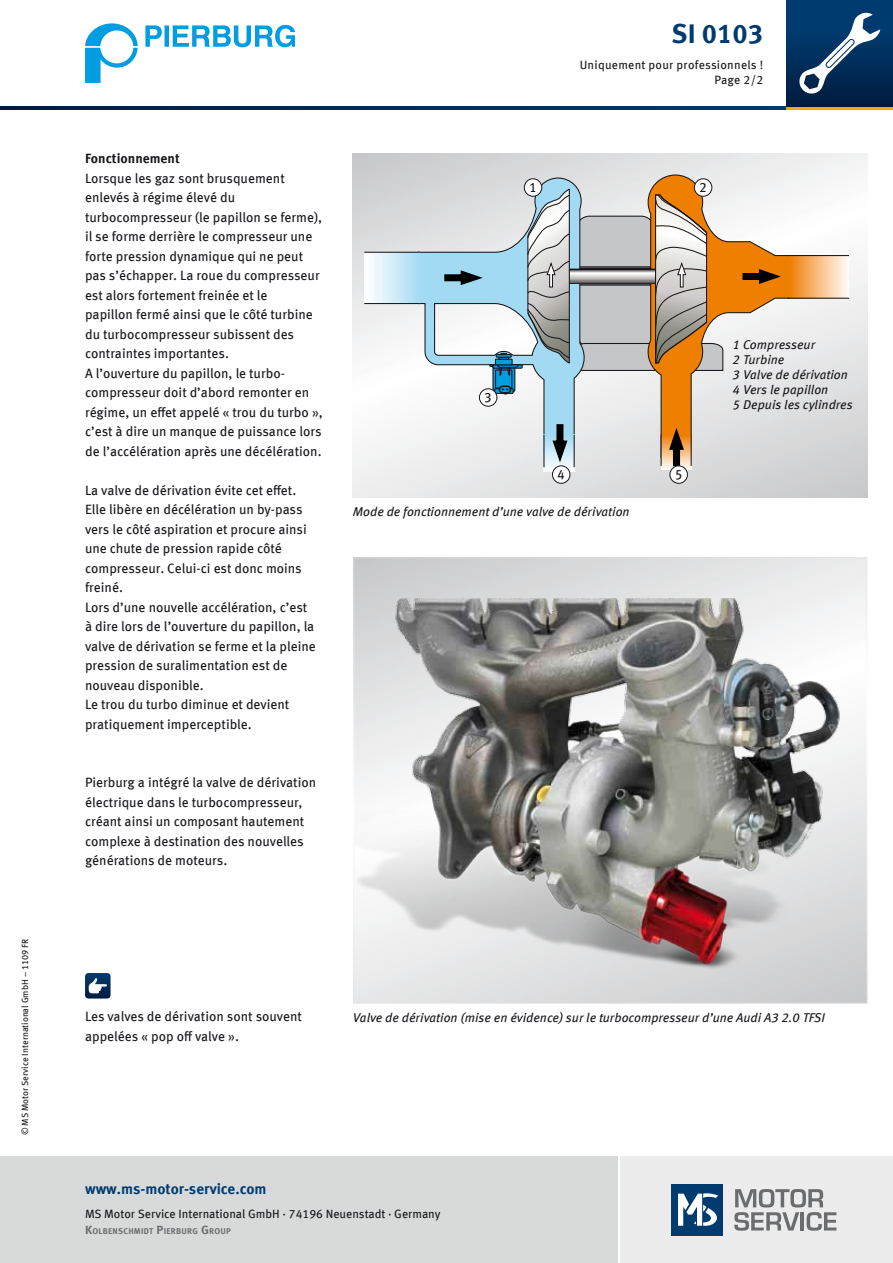
<style>
.page{position:relative;width:893px;height:1263px;background:#fff}
.page>*{position:absolute;margin:0;border:0;box-sizing:border-box;transform-origin:0 0}
.t1{font:700 27px "Meta OFC";color:#003b6f}
.t2{font:700 15px "Meta OFC";color:#003b6f}
.t3{font:13.5px/19.5px "Meta OFC";color:#19171b}
.t4{font:700 13.5px "Meta OFC";color:#19171b}
.t5{font:italic 12.75px/15px "Meta OFC";color:#19171b}
.t6{font:12px "Meta OFC";color:#19171b}
.t7{font:12px/15px "Meta OFC";letter-spacing:.02em;color:#19171b;text-align:right}
.t8{font:9px "Meta OFC";color:#19171b}
.t9{font:700 8.4px "Meta OFC";letter-spacing:.03em;color:#6a6c6e}
.s1{font-size:12px}
</style>
<div class="page">
<svg style="left:0;top:106px;width:787px;height:4px;background:#002b56"></svg>
<svg style="left:787px;top:106px;width:106px;height:4px"></svg>
<div style="left:621px;top:1157px;width:272px;height:106px;background:#ececed"></div>
<div style="left:0;top:1157px;width:617px;height:106px;background:#d8dada"></div>
<div style="left:672px;top:1184px;width:51px;height:51px;background:#003b6f"></div>
<svg style="left:678px;top:1193px;width:40px;height:33px"></svg>
<svg style="left:734px;top:1189px;width:102px;height:42px"></svg>
<div style="left:787px;top:0;width:106px;height:106px;background:linear-gradient(to bottom,#004279,#001e43)"></div>
<svg style="left:798px;top:12px;width:82px;height:83px"></svg>
<svg style="left:85px;top:23px;width:53px;height:60px"></svg>
<svg style="left:145px;top:25px;width:150px;height:22px"></svg>
<img style="left:356px;top:560px;width:508px;height:433px">
<div style="left:353px;top:557px;width:514px;height:446px;border:2px solid #fff"></div>
<svg style="left:353px;top:153px;width:514px;height:344px"></svg>
<svg style="left:417px;top:177px;width:168px;height:281px"></svg>
<svg style="left:647px;top:174px;width:179px;height:284px"></svg>
<div style="left:365px;top:252px;width:54px;height:52px;background:linear-gradient(to right,#fff,#aaddf4)"></div>
<hr style="left:364px;top:252px;width:56px;height:1px;background:#19171b">
<hr style="left:364px;top:303px;width:56px;height:1px;background:#19171b">
<svg style="left:741px;top:267px;width:45px;height:19px"></svg>
<div style="left:790px;top:256px;width:59px;height:42px;background:linear-gradient(to right,#f0800d,#fffefd)"></div>
<hr style="left:788px;top:298px;width:61px;height:1px;background:#19171b">
<hr style="left:788px;top:255px;width:61px;height:1px;background:#19171b">
<div style="left:544px;top:435px;width:30px;height:36px;background:linear-gradient(to bottom,#a8def7,#f4f7f8)"></div>
<hr style="left:543px;top:435px;width:1px;height:32px;background:#19171b">
<hr style="left:574px;top:435px;width:1px;height:32px;background:#19171b">
<svg style="left:661px;top:436px;width:30px;height:33px"></svg>
<hr style="left:661px;top:435px;width:1px;height:31px;background:#19171b">
<hr style="left:691px;top:435px;width:1px;height:31px;background:#19171b">
<svg style="left:550px;top:422px;width:19px;height:46px"></svg>
<svg style="left:667px;top:423px;width:19px;height:45px"></svg>
<svg style="left:443px;top:188px;width:281px;height:206px"></svg>
<div style="left:524px;top:179px;width:18px;height:17px;background:#fff;border-radius:50%"></div>
<div style="left:524px;top:179px;width:18px;height:17px;border:1px solid #19171b;border-radius:50%"></div>
<div style="left:694px;top:179px;width:18px;height:17px;background:#fff;border-radius:50%"></div>
<div style="left:694px;top:179px;width:18px;height:17px;border:1px solid #19171b;border-radius:50%"></div>
<div style="left:479px;top:389px;width:18px;height:17px;background:#fff;border-radius:50%"></div>
<div style="left:479px;top:389px;width:18px;height:17px;border:1px solid #19171b;border-radius:50%"></div>
<div style="left:552px;top:466px;width:18px;height:17px;background:#fff;border-radius:50%"></div>
<div style="left:552px;top:466px;width:18px;height:17px;border:1px solid #19171b;border-radius:50%"></div>
<div style="left:670px;top:466px;width:17px;height:17px;background:#fff;border-radius:50%"></div>
<div style="left:670px;top:466px;width:18px;height:17px;border:1px solid #19171b;border-radius:50%"></div>
<svg style="left:85px;top:973px;width:26px;height:25px"></svg>
<p class="t8" style="left:19px;top:1135px;width:198px;rotate:-90deg">© MS Motor Service International GmbH – 1109 FR</p>
<h1 class="t1" style="left:672px;top:16px;width:93px">SI 0103</h1>
<p class="t4" style="left:85px;top:150px;width:96px">Fonctionnement</p>
<p class="t3" style="left:85px;top:168px;width:239px">Lorsque les gaz sont brusquement enlevés à régime élevé du turbocompresseur (le papillon se ferme), il se forme derrière le compresseur une forte pression dynamique qui ne peut pas s’échapper. La roue du compresseur est alors fortement freinée et le<br>papillon fermé ainsi que le côté turbine du turbocompresseur subissent des contraintes importantes.<br>A l’ouverture du papillon, le turbo&shy;compresseur doit d’abord remonter en régime, un effet appelé « trou du turbo », c’est à dire un manque de puissance lors de l’accélération après une décélération.</p>
<p class="t3" style="left:85px;top:480px;width:232px">La valve de dérivation évite cet effet.<br>Elle libère en décélération un by-pass vers le côté aspiration et procure ainsi une chute de pression rapide côté compresseur. Celui-ci est donc moins freiné.<br>Lors d’une nouvelle accélération, c’est à dire lors de l’ouverture du papillon, la valve de dérivation se ferme et la pleine pression de suralimentation est de nouveau disponible.<br>Le trou du turbo diminue et devient pratiquement imperceptible.</p>
<p class="t3" style="left:85px;top:773px;width:233px">Pierburg a intégré la valve de dérivation électrique dans le turbocompresseur, créant ainsi un composant hautement complexe à destination des nouvelles générations de moteurs.</p>
<p class="t7" style="left:580px;top:57px;width:185px">Uniquement pour professionnels !<br>Page 2/2</p>
<p class="t3" style="left:529px;top:177px;width:9px">1</p>
<p class="t3" style="left:699px;top:177px;width:9px">2</p>
<p class="t3" style="left:484px;top:387px;width:9px">3</p>
<p class="t3" style="left:557px;top:464px;width:9px">4</p>
<p class="t3" style="left:675px;top:464px;width:9px">5</p>
<p class="t5" style="left:353px;top:504px;width:278px">Mode de fonctionnement d’une valve de dérivation</p>
<p class="t5" style="left:733px;top:337px;width:122px">1 Compresseur<br>2 Turbine<br>3 Valve de dérivation<br>4 Vers le papillon<br>5 Depuis les cylindres</p>
<p class="t3" style="left:85px;top:1007px;width:219px">Les valves de dérivation sont souvent appelées « pop off valve ».</p>
<p class="t5" style="left:353px;top:1010px;width:474px">Valve de dérivation (mise en évidence) sur le turbocompresseur d’une Audi A3 2.0 TFSI</p>
<p class="t2" style="left:85px;top:1179px;width:183px">www.ms-motor-service.com</p>
<p class="t6" style="left:85px;top:1206px;width:357px">MS Motor Service International GmbH · 74196 Neuenstadt · Germany</p>
<p class="t9" style="left:85px;top:1226px;width:147px"><span class="s1">K</span>OLBENSCHMIDT <span class="s1">P</span>IERBURG <span class="s1">G</span> ROUP</p>
</div>
